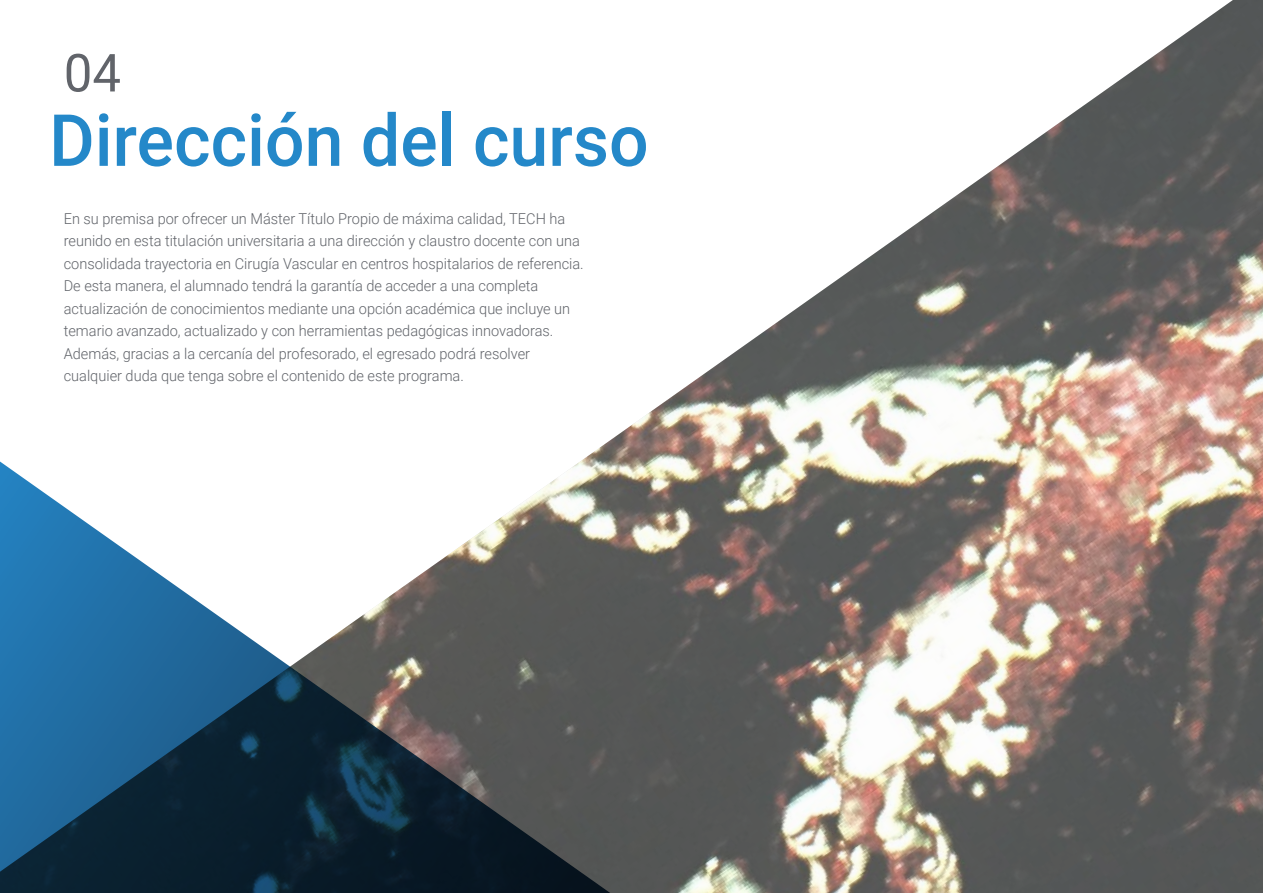
<style>
.page{position:relative;width:1263px;height:893px;background:#fff}
.page>*{position:absolute;margin:0;border:0;box-sizing:border-box;transform-origin:0 0}
.t1{font:500 72px "Roboto";color:#2488c9}
.t2{font:52.5px "Roboto";color:#61646a}
.t3{font:300 15px/22.5px "Roboto";color:#61646a}
</style>
<div class="page">
<img style="left:602px;top:0;width:661px;height:893px">
<svg style="left:0;top:446px;width:640px;height:447px"></svg>
<h2 class="t2" style="left:64px;top:36px;width:59px">04</h2>
<h1 class="t1" style="left:49px;top:90px;width:601px">Dirección del curso</h1>
<p class="t3" style="left:64px;top:207px;width:521px">En su premisa por ofrecer un Máster Título Propio de máxima calidad, TECH ha reunido en esta titulación universitaria a una dirección y claustro docente con una consolidada trayectoria en Cirugía Vascular en centros hospitalarios de referencia.<br>De esta manera, el alumnado tendrá la garantía de acceder a una completa actualización de conocimientos mediante una opción académica que incluye un temario avanzado, actualizado y con herramientas pedagógicas innovadoras.<br>Además, gracias a la cercanía del profesorado, el egresado podrá resolver cualquier duda que tenga sobre el contenido de este programa.</p>
</div>
